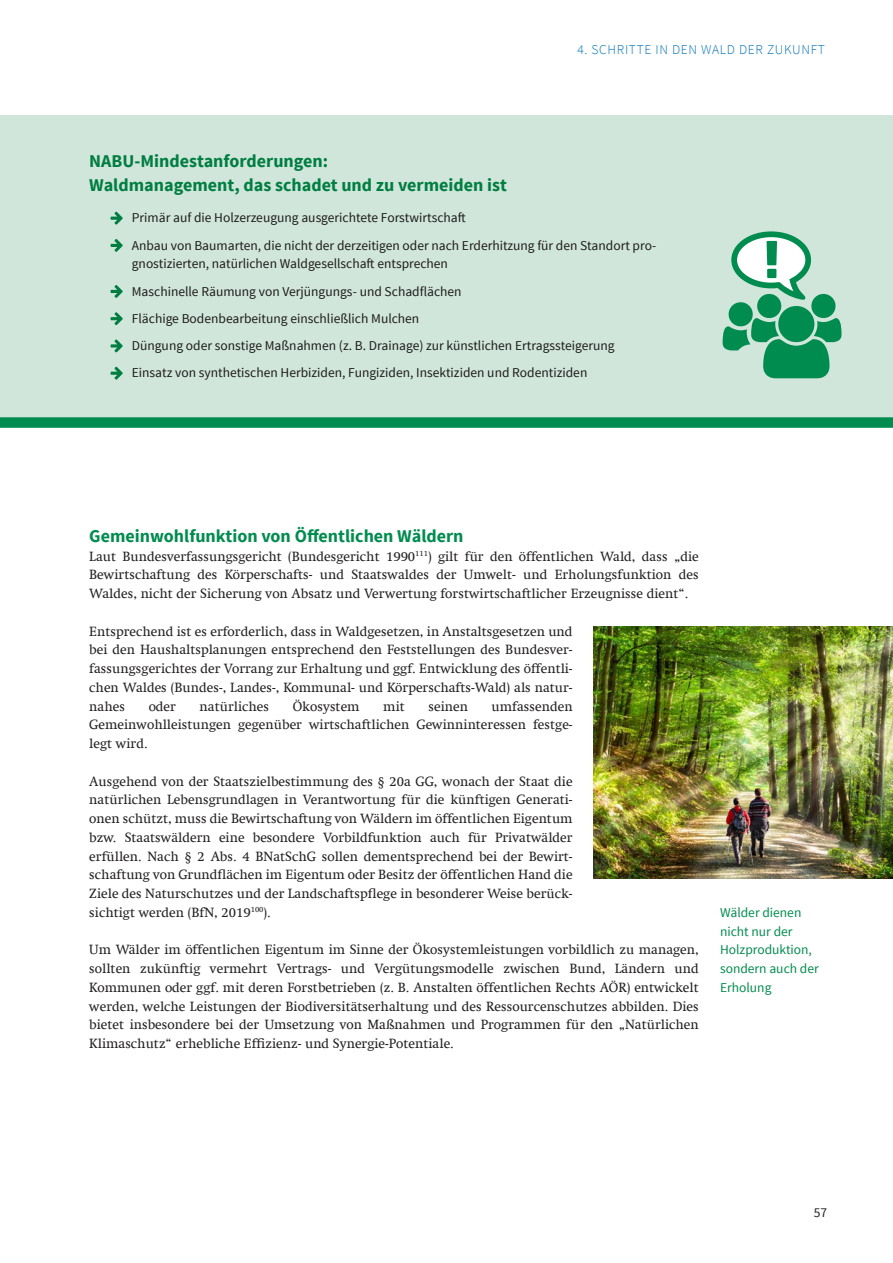
<style>
.page{position:relative;width:893px;height:1263px;background:#fff}
.page>*{position:absolute;margin:0;border:0;box-sizing:border-box;transform-origin:0 0}
.H3_NABU-Mindestforde{font:700 18px/24px "Source Sans Pro";color:#008c4e}
._03_-_H3_Zwischenübe{font:700 18px "Source Sans Pro";color:#008c4e}
.Fließtext{font:13.5px/18.8px "Swift Com";color:#231f20;text-align:justify}
.Liste_-_DerNABUForde{font:13.5px/18.8px "Source Sans Pro";color:#231f20}
.BU{font:13.5px/18.8px "Source Sans Pro";color:#008c4e}
.t1{font:300 13.5px "Source Sans Pro";letter-spacing:.05em;color:#0072bc}
</style>
<div class="page">
<hr style="left:0;top:453px;width:1px;height:699px;background:#d1e6da">
<img style="left:594px;top:626px;width:299px;height:252px">
<div style="left:0;top:115px;width:893px;height:307px;background:#d1e6da"></div>
<div style="left:0;top:417px;width:893px;height:11px;background:#008c4e"></div>
<svg style="left:723px;top:231px;width:118px;height:147px"></svg>
<p class="t1" style="left:577px;top:42px;width:39px">4. SCHRITT</p>
<p class="t1" style="left:644px;top:42px;width:181px">E IN DEN WALD DER ZUKUN FT</p>
<p class="H3_NABU-Mindestforde" style="left:89px;top:149px;width:419px">NABU-Mindestanforderungen:<br>Waldmanagement, das schadet und zu vermeiden ist</p>
<p class="Liste_-_DerNABUForde" style="left:132px;top:209px;width:336px">Primär auf die Holzerzeugung ausgerichtete Forstwirtschaft</p>
<p class="Liste_-_DerNABUForde" style="left:132px;top:236px;width:526px">Anbau von Baumarten, die nicht der derzeitigen oder nach Erderhitzung für den Standort pro&shy;gnostizierten, natürlichen Waldgesellschaft entsprechen</p>
<p class="Liste_-_DerNABUForde" style="left:132px;top:282px;width:331px">Maschinelle Räumung von Verjüngungs- und Schadflächen</p>
<p class="Liste_-_DerNABUForde" style="left:132px;top:309px;width:289px">Flächige Bodenbearbeitung einschließlich Mulchen</p>
<p class="Liste_-_DerNABUForde" style="left:132px;top:336px;width:484px">Düngung oder sonstige Maßnahmen (z. B. Drainage) zur künstlichen Ertragssteigerung</p>
<p class="Liste_-_DerNABUForde" style="left:132px;top:364px;width:457px">Einsatz von synthetischen Herbiziden, Fungiziden, Insektiziden und Rodentiziden</p>
<p class="_03_-_H3_Zwischenübe" style="left:89px;top:524px;width:376px">Gemeinwohlfunktion von Öffentlichen Wäldern</p>
<p class="Fließtext" style="left:89px;top:547px;width:611px">Laut Bundesverfassungsgericht (Bundesgericht 1990<sup>111</sup>) gilt für den öffentlichen Wald, dass „die Bewirtschaftung des Körperschafts- und Staatswaldes der Umwelt- und Erholungsfunktion des Waldes, nicht der Sicherung von Absatz und Verwertung forstwirtschaftlicher Erzeugnisse dient“.</p>
<p class="Fließtext" style="left:89px;top:622px;width:485px">Entsprechend ist es erforderlich, dass in Waldgesetzen, in Anstaltsgesetzen und bei den Haushaltsplanungen entsprechend den Feststellungen des Bundesver&shy;fassungsgerichtes der Vorrang zur Erhaltung und ggf. Entwicklung des öffentli&shy;chen Waldes (Bundes-, Landes-, Kommunal- und Körperschafts-Wald) als natur&shy;nahes</p>
<p class="Fließtext" style="left:149px;top:697px;width:29px">oder</p>
<p class="Fließtext" style="left:200px;top:697px;width:71px">natürliches</p>
<p class="Fließtext" style="left:293px;top:697px;width:68px">Ökosystem</p>
<p class="Fließtext" style="left:383px;top:697px;width:23px">mit</p>
<p class="Fließtext" style="left:428px;top:697px;width:41px">seinen</p>
<p class="Fließtext" style="left:89px;top:697px;width:485px;text-indent:402px">umfassenden Gemeinwohlleistungen gegenüber wirtschaftlichen Gewinninteressen festge&shy;legt wird.</p>
<p class="Fließtext" style="left:89px;top:772px;width:485px">Ausgehend von der Staatszielbestimmung des § 20a GG, wonach der Staat die natürlichen Lebensgrundlagen in Verantwortung für die künftigen Generati&shy;onen schützt, muss die Bewirtschaftung von Wäldern im öffentlichen Eigentum bzw. Staatswäldern eine besondere Vorbildfunktion auch für Privatwälder erfüllen. Nach § 2 Abs. 4 BNatSchG sollen dementsprechend bei der Bewirt&shy;schaftung von Grundflächen im Eigentum oder Besitz der öffentlichen Hand die Ziele des Naturschutzes und der Landschaftspflege in besonderer Weise berück&shy;sichtigt werden (BfN, 2019<sup>100</sup>).</p>
<p class="Fließtext" style="left:89px;top:940px;width:611px">Um Wälder im öffentlichen Eigentum im Sinne der Ökosystemleistungen vorbildlich zu managen, sollten zukünftig vermehrt Vertrags- und Vergütungsmodelle zwischen Bund, Ländern und Kommunen oder ggf. mit deren Forstbetrieben (z. B. Anstalten öffentlichen Rechts AÖR) entwickelt werden, welche Leistungen der Biodiversitätserhaltung und des Ressourcenschutzes abbilden. Dies bietet insbesondere bei der Umsetzung von Maßnahmen und Programmen für den „Natürlichen Klimaschutz“ erhebliche Effizienz- und Synergie-Potentiale.</p>
<p class="BU" style="left:720px;top:903px;width:100px">Wälder dienen nicht nur der<br>Holzproduktion, sondern auch der<br>Erholung</p>
<p class="Liste_-_DerNABUForde" style="left:814px;top:1203px;width:15px">57</p>
</div>
